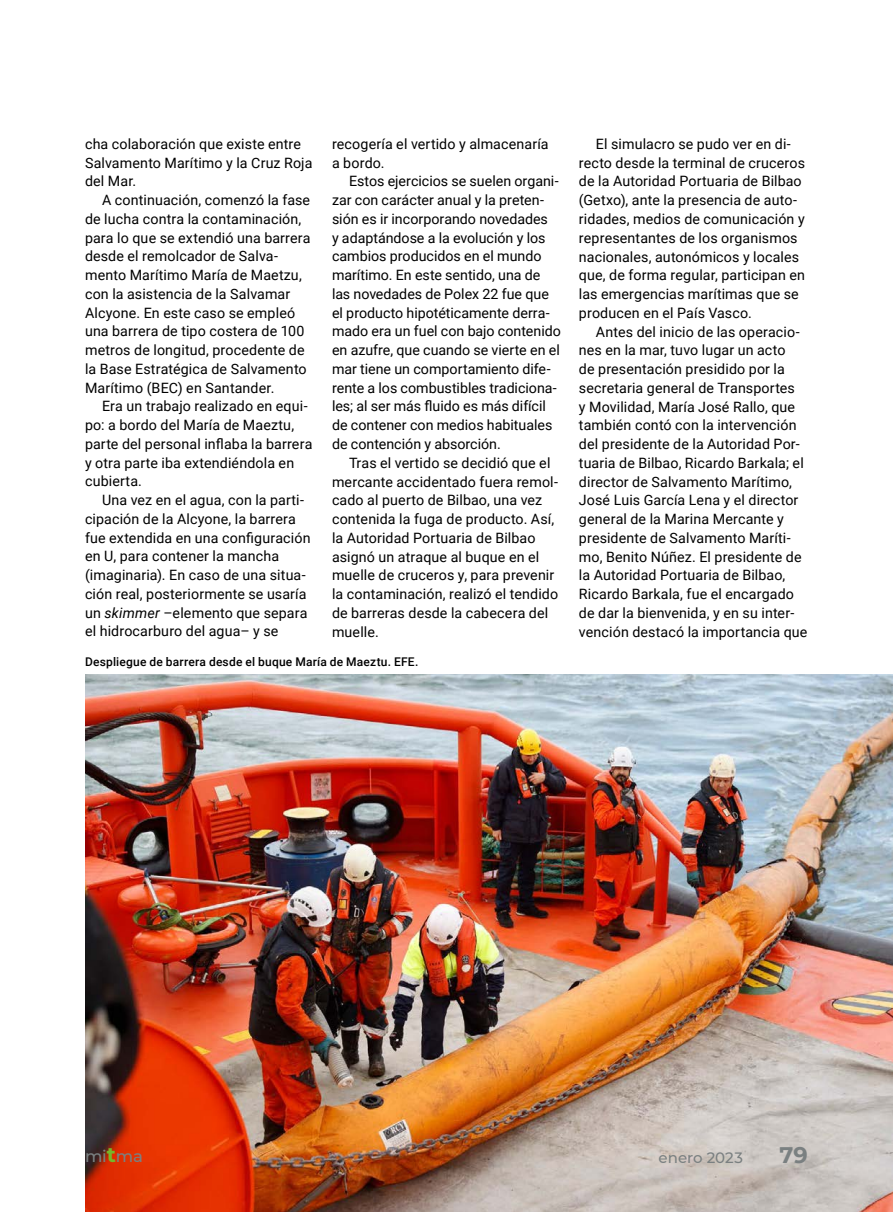
<style>
.page{position:relative;width:893px;height:1212px;background:#fff}
.page>*{position:absolute;margin:0;border:0;box-sizing:border-box;transform-origin:0 0}
.t1{font:700 22.5px "Montserrat";color:#7a8081}
.t2{font:500 16.5px "Montserrat";color:#7a8081}
.t3{font:500 15px "Montserrat";color:#7a8081}
.t4{font:14.25px/18.8px "Roboto";letter-spacing:.005em;color:#000}
.t5{font:500 12px "Roboto";letter-spacing:.015em;color:#000}
.s1{font-style:italic}
.s2{font-weight:700;font-size:21px;color:#76b828}
</style>
<div class="page">
<img style="left:85px;top:674px;width:808px;height:538px">
<p class="t4" style="left:85px;top:134px;width:229px">cha colaboración que existe entre<br>Salvamento Marítimo y la Cruz Roja del Mar.</p>
<p class="t4" style="left:85px;top:190px;width:227px;text-indent:17px">A continuación, comenzó la fase de lucha contra la contaminación, para lo que se extendió una barrera desde el remolcador de Salva&shy;mento Marítimo María de Maetzu, con la asistencia de la Salvamar<br>Alcyone. En este caso se empleó una barrera de tipo costera de 100 metros de longitud, procedente de la Base Estratégica de Salvamento<br>Marítimo (BEC) en Santander.</p>
<p class="t4" style="left:85px;top:396px;width:229px;text-indent:17px">Era un trabajo realizado en equi&shy;po: a bordo del María de Maeztu, parte del personal inflaba la barrera y otra parte iba extendiéndola en cubierta.</p>
<p class="t4" style="left:85px;top:490px;width:227px;text-indent:17px">Una vez en el agua, con la parti&shy;cipación de la Alcyone, la barrera fue extendida en una configuración en U, para contener la mancha (imaginaria). En caso de una situa&shy;ción real, posteriormente se usaría un <span class="s1">skimmer</span> –elemento que separa el hidrocarburo del agua– y se</p>
<p class="t5" style="left:85px;top:653px;width:335px">Despliegue de barrera desde el buque María de Maeztu. EFE.</p>
<p class="t4" style="left:332px;top:134px;width:218px">recogería el vertido y almacenaría a bordo.</p>
<p class="t4" style="left:332px;top:171px;width:230px;text-indent:17px">Estos ejercicios se suelen organi&shy;zar con carácter anual y la preten&shy;sión es ir incorporando novedades<br>y adaptándose a la evolución y los cambios producidos en el mundo marítimo. En este sentido, una de las novedades de Polex 22 fue que el producto hipotéticamente derra&shy;mado era un fuel con bajo contenido en azufre, que cuando se vierte en el mar tiene un comportamiento dife&shy;rente a los combustibles tradiciona&shy;les; al ser más fluido es más difícil de contener con medios habituales de contención y absorción.</p>
<p class="t4" style="left:332px;top:453px;width:228px;text-indent:17px">Tras el vertido se decidió que el mercante accidentado fuera remol&shy;cado al puerto de Bilbao, una vez contenida la fuga de producto. Así, la Autoridad Portuaria de Bilbao asignó un atraque al buque en el muelle de cruceros y, para prevenir la contaminación, realizó el tendido de barreras desde la cabecera del muelle.</p>
<p class="t4" style="left:579px;top:134px;width:228px;text-indent:17px">El simulacro se pudo ver en di&shy;recto desde la terminal de cruceros de la Autoridad Portuaria de Bilbao (Getxo), ante la presencia de auto&shy;ridades, medios de comunicación y representantes de los organismos nacionales, autonómicos y locales que, de forma regular, participan en las emergencias marítimas que se producen en el País Vasco.</p>
<p class="t4" style="left:579px;top:322px;width:230px;text-indent:17px">Antes del inicio de las operacio&shy;nes en la mar, tuvo lugar un acto<br>de presentación presidido por la secretaria general de Transportes<br>y Movilidad, María José Rallo, que también contó con la intervención del presidente de la Autoridad Por&shy;tuaria de Bilbao, Ricardo Barkala; el director de Salvamento Marítimo, José Luis García Lena y el director general de la Marina Mercante y presidente de Salvamento Maríti&shy;mo, Benito Núñez. El presidente de la Autoridad Portuaria de Bilbao, Ricardo Barkala, fue el encargado de dar la bienvenida, y en su inter&shy;vención destacó la importancia que</p>
<p class="t2" style="left:85px;top:1144px;width:59px">mi<span class="s2">t</span>ma</p>
<p class="t3" style="left:659px;top:1147px;width:86px">enero 2023</p>
<h1 class="t1" style="left:780px;top:1139px;width:30px">79</h1>
</div>
